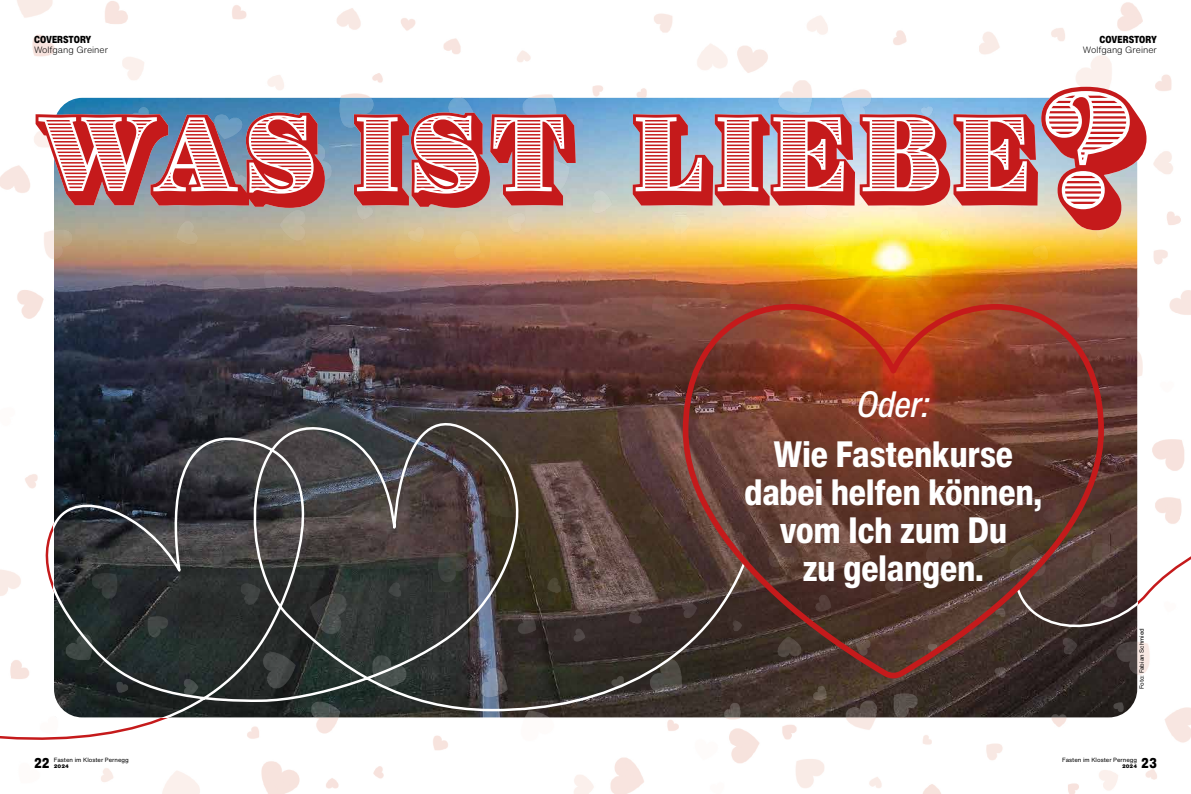
<style>
.page{position:relative;width:1191px;height:794px;background:#fff}
.page>*{position:absolute;margin:0;border:0;box-sizing:border-box;transform-origin:0 0}
.t1{font:116.8px "Ingeborg Striped";color:#c51a1b}
.t2{font:800 condensed 36px/38px "Helvetica Now Text";color:#fff;text-align:center}
.t3{font:italic 500 condensed 36px "Helvetica Now Text";color:#fff}
.t4{font:900 condensed 14px "Helvetica Now Text";color:#000}
.t5{font:900 condensed 10px "Helvetica Now Text";color:#000}
.t6{font:300 9px "Helvetica Now Text";color:#000}
.t7{font:6px "Helvetica Now Text";color:#000}
.t8{font:900 5px "Helvetica Now Text";color:#000}
</style>
<div class="page">
<img style="left:0;top:0;width:1191px;height:794px">
<svg style="left:0;top:395px;width:748px;height:355px"></svg>
<img style="left:54px;top:98px;width:1083px;height:619px">
<svg style="left:36px;top:113px;width:539px;height:95px"></svg>
<svg style="left:632px;top:87px;width:514px;height:143px"></svg>
<svg style="left:54px;top:395px;width:694px;height:322px;background:#3f3c3b"></svg>
<svg style="left:1106px;top:533px;width:85px;height:106px"></svg>
<img style="left:680px;top:301px;width:426px;height:383px">
<h3 class="t5" style="left:34px;top:33px;width:59px">COVERSTORY</h3>
<h3 class="t6" style="left:34px;top:43px;width:76px">Wolfgang Greiner</h3>
<h1 class="t1" style="left:41px;top:80px;width:999px">WAS IST LIEBE</h1>
<h3 class="t5" style="left:1099px;top:33px;width:59px">COVERSTORY</h3>
<h3 class="t6" style="left:1083px;top:43px;width:76px">Wolfgang Greiner</h3>
<h2 class="t3" style="left:857px;top:381px;width:74px">Oder:</h2>
<h2 class="t2" style="left:744px;top:435px;width:299px">Wie Fastenkurse dabei helfen können, vom Ich zum Du<br>zu gelangen.</h2>
<p class="t7" style="left:1137px;top:689px;width:62px;rotate:-90deg">Foto: Fabian Schmied</p>
<h3 class="t4" style="left:34px;top:753px;width:17px">22</h3>
<h3 class="t4" style="left:1141px;top:753px;width:17px">23</h3>
<p class="t7" style="left:54px;top:755px;width:76px">Fasten im Kloster Pernegg</p>
<p class="t8" style="left:54px;top:762px;width:17px">2024</p>
<p class="t7" style="left:1062px;top:755px;width:76px">Fasten im Kloster Pernegg</p>
<p class="t8" style="left:1122px;top:762px;width:17px">2024</p>
</div>
